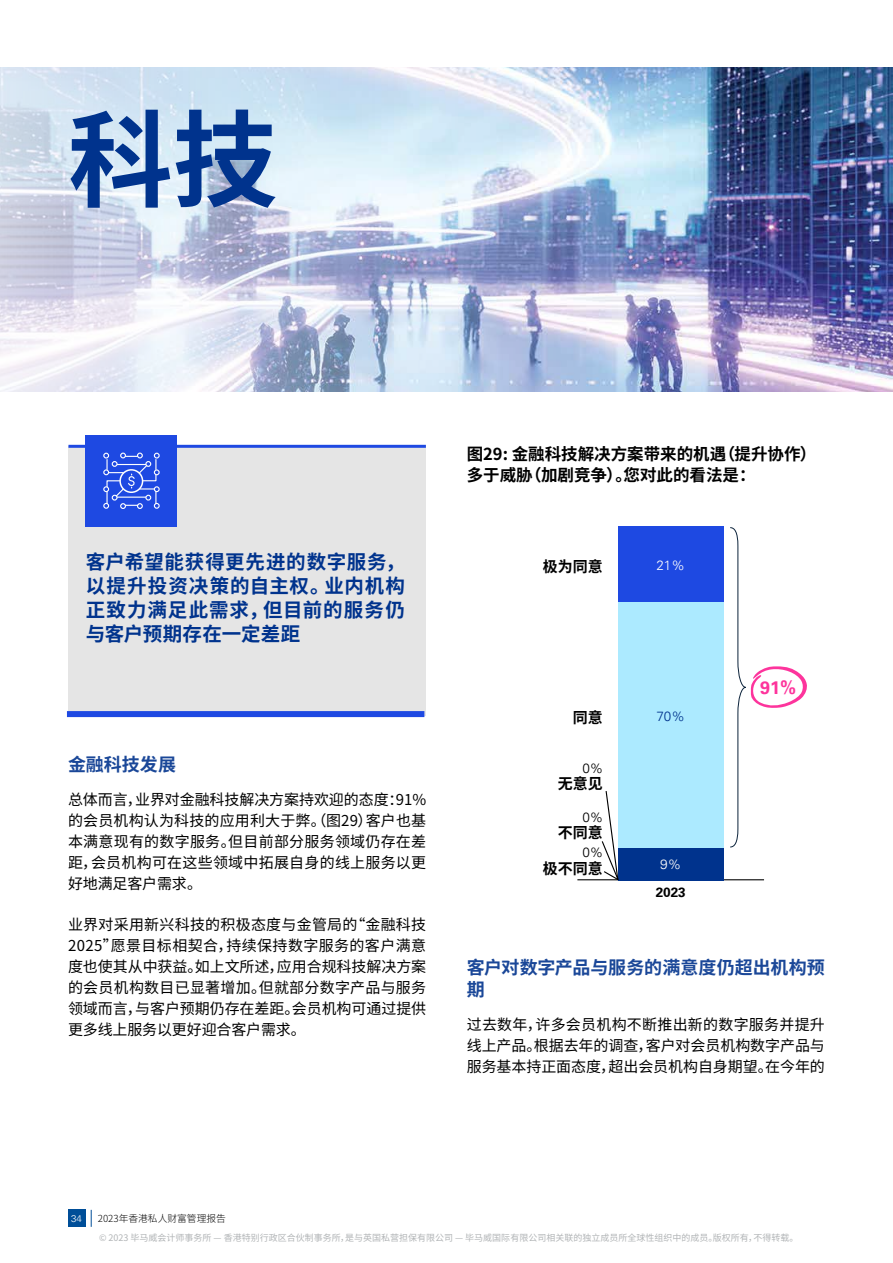
<style>
.page{position:relative;width:893px;height:1263px;background:#fff}
.page>*{position:absolute;margin:0;border:0;box-sizing:border-box;transform-origin:0 0}
.t1{font:700 105px "Noto Sans CJ Ksc";color:#00338d}
.t2{font:700 19.5px/24px "Noto Sans CJ Ksc";letter-spacing:.04em;color:#00338d;text-align:justify}
.t3{font:700 18px/21.6px "Noto Sans CJ Ksc";color:#1a4798}
.t4{font:700 18px "Univers 65";color:#fd349c}
.t5{font:700 16.5px/21px "Noto Sans CJ Ksc";color:#000}
.t6{font:15px/21px "Noto Sans CJ Ksc";letter-spacing:-.005em;color:#000;text-align:justify}
.t7{font:700 15px "Noto Sans CJ Ksc";color:#000}
.t8{font:300 13.5px "Univers 45";color:#000}
.t9{font:300 13.5px "Univers 45";color:#fff}
.t10{font:700 13.5px "Univers 65";color:#000}
.t11{font:300 13.5px "Univers 45";color:#00338d}
.t12{font:300 9.75px "Noto Sans CJ Ksc";color:#000}
.t13{font:300 9.75px "Universfor KPMG";color:#fff}
.t14{font:9px "Noto Sans CJ Ksc";color:#b1b4b6}
</style>
<div class="page">
<svg style="left:91px;top:1210px;width:1px;height:17px"></svg>
<div style="left:68px;top:1210px;width:17px;height:17px;background:#004e98"></div>
<div style="left:69px;top:446px;width:357px;height:270px;background:#e5e5e5"></div>
<hr style="left:68px;top:445px;width:358px;height:3px;background:#1e49e2">
<div style="left:67px;top:711px;width:357px;height:6px;background:#1e49e2"></div>
<img style="left:782px;top:68px;width:111px;height:324px">
<img style="left:0;top:68px;width:782px;height:324px">
<div style="left:86px;top:435px;width:91px;height:91px;background:#1e49e2"></div>
<svg style="left:103px;top:453px;width:57px;height:56px"></svg>
<hr style="left:577px;top:879px;width:187px;height:1px;background:#000">
<svg style="left:730px;top:527px;width:77px;height:321px"></svg>
<div style="left:618px;top:848px;width:106px;height:32px;background:#00338d"></div>
<div style="left:618px;top:602px;width:106px;height:246px;background:#aceaff"></div>
<div style="left:618px;top:526px;width:106px;height:76px;background:#1e49e2"></div>
<svg style="left:601px;top:791px;width:19px;height:90px"></svg>
<h1 class="t1" style="left:68px;top:101px;width:211px">科技</h1>
<h2 class="t2" style="left:86px;top:550px;width:321px">客户希望能获得更先进的数字服务，以提升投资决策的自主权。业内机构正致力满足此需求，但目前的服务仍与客户预期存在一定差距</h2>
<p class="t3" style="left:68px;top:754px;width:110px">金融科技发展</p>
<p class="t6" style="left:68px;top:789px;width:360px">总体而言，业界对金融科技解决方案持欢迎的态度：91%的会员机构认为科技的应用利大于弊。（图29）客户也基本满意现有的数字服务。但目前部分服务领域仍存在差距，会员机构可在这些领域中拓展自身的线上服务以更好地满足客户需求。</p>
<p class="t6" style="left:68px;top:914px;width:360px">业界对采用新兴科技的积极态度与金管局的“金融科技2025”愿景目标相契合，持续保持数字服务的客户满意度也使其从中获益。如上文所述，应用合规科技解决方案的会员机构数目已显著增加。但就部分数字产品与服务领域而言，与客户预期仍存在差距。会员机构可通过提供更多线上服务以更好迎合客户需求。</p>
<p class="t5" style="left:467px;top:444px;width:351px">图29: 金融科技解决方案带来的机遇（提升协作）多于威胁（加剧竞争）。您对此的看法是：</p>
<p class="t7" style="left:543px;top:558px;width:61px">极为同意</p>
<p class="t9" style="left:656px;top:557px;width:30px">21%</p>
<p class="t7" style="left:573px;top:709px;width:31px">同意</p>
<p class="t8" style="left:582px;top:760px;width:23px">0%</p>
<p class="t7" style="left:558px;top:775px;width:46px">无意见</p>
<p class="t7" style="left:558px;top:824px;width:46px">不同意</p>
<p class="t7" style="left:543px;top:860px;width:61px">极不同意</p>
<p class="t8" style="left:582px;top:808px;width:23px">0%</p>
<p class="t8" style="left:582px;top:844px;width:23px">0%</p>
<p class="t11" style="left:656px;top:708px;width:30px">70%</p>
<p class="t9" style="left:660px;top:856px;width:23px">9%</p>
<p class="t10" style="left:656px;top:884px;width:31px">2023</p>
<p class="t4" style="left:760px;top:677px;width:38px">91%</p>
<p class="t3" style="left:467px;top:957px;width:360px">客户对数字产品与服务的满意度仍超出机构预期</p>
<p class="t6" style="left:467px;top:1014px;width:360px">过去数年，许多会员机构不断推出新的数字服务并提升线上产品。根据去年的调查，客户对会员机构数字产品与服务基本持正面态度，超出会员机构自身期望。在今年的</p>
<p class="t13" style="left:71px;top:1212px;width:12px">34</p>
<p class="t12" style="left:98px;top:1213px;width:130px">2023年香港私人财富管理报告</p>
<p class="t14" style="left:99px;top:1232px;width:701px">© 2023 毕马威会计师事务所 — 香港特别行政区合伙制事务所，是与英国私营担保有限公司 — 毕马威国际有限公司相关联的独立成员所全球性组织中的成员。版权所有，不得转载。</p>
</div>
